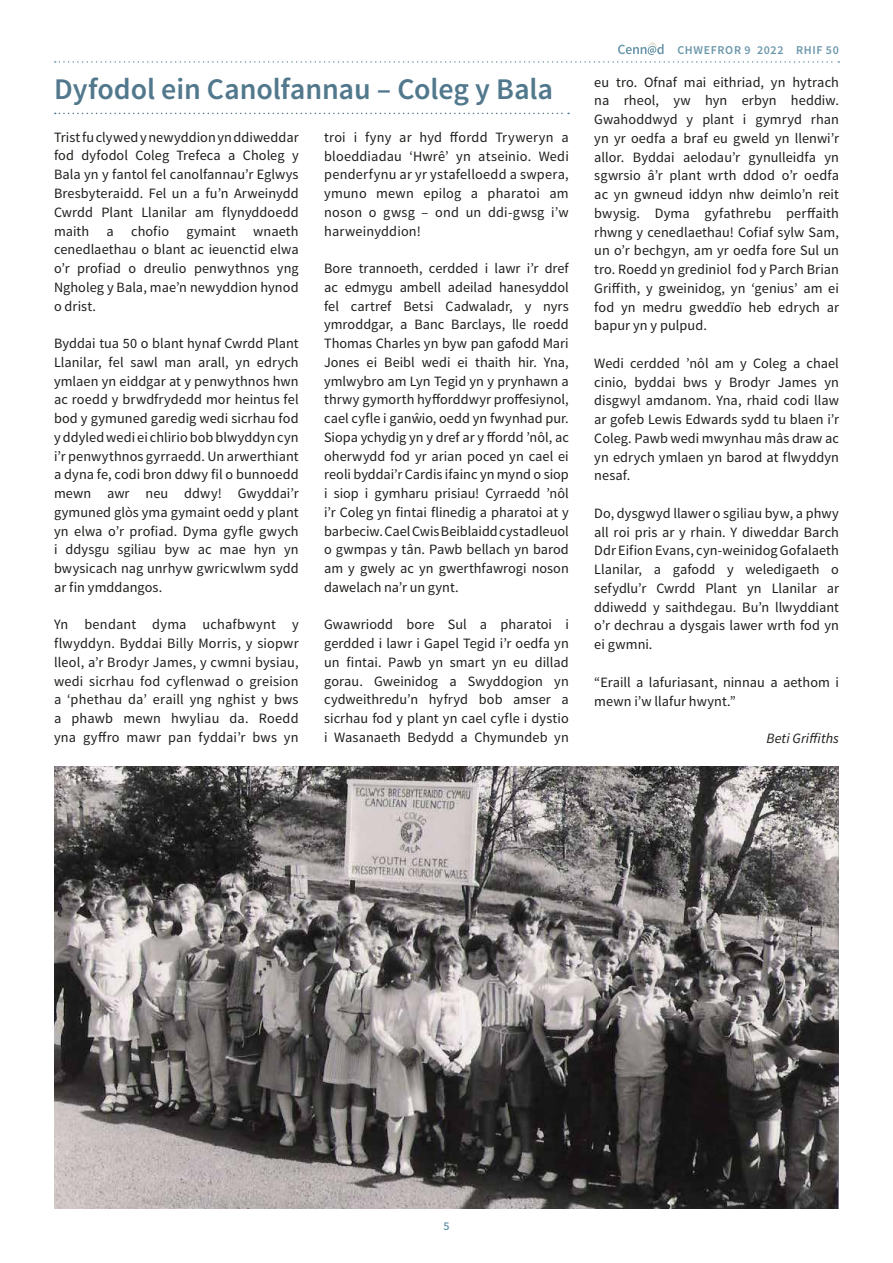
<style>
.page{position:relative;width:893px;height:1263px;background:#fff}
.page>*{position:absolute;margin:0;border:0;box-sizing:border-box;transform-origin:0 0}
.t1{font:600 30px "Source Sans Pro";letter-spacing:-.005em;color:#51788c}
.t2{font:14.25px/18.8px "Source Sans Pro";letter-spacing:.005em;color:#1d1d1b;text-align:justify}
.t3{font:italic 14.25px "Source Sans Pro";letter-spacing:.005em;color:#1d1d1b}
.t4{font:600 12px "Source Sans Pro";letter-spacing:.055em;color:#6b97ab}
</style>
<div class="page">
<svg style="left:618px;top:42px;width:45px;height:13px"></svg>
<svg style="left:55px;top:61px;width:784px;height:2px"></svg>
<svg style="left:55px;top:113px;width:514px;height:1px"></svg>
<img style="left:54px;top:767px;width:785px;height:442px">
<h1 class="t1" style="left:54px;top:70px;width:500px">Dyfodol ein Canolfannau – Coleg y Bala</h1>
<p class="t2" style="left:54px;top:128px;width:246px">Trist fu clywed y newyddion yn ddiweddar fod dyfodol Coleg Trefeca a Choleg y Bala yn y fantol fel canolfannau’r Eglwys Bresbyteraidd. Fel un a fu’n Arweinydd Cwrdd Plant Llanilar am flynyddoedd maith a chofio gymaint wnaeth cenedlaethau o blant ac ieuenctid elwa o’r profiad o dreulio penwythnos yng Ngholeg y Bala, mae’n newyddion hynod o drist.</p>
<p class="t2" style="left:54px;top:334px;width:246px">Byddai tua 50 o blant hynaf Cwrdd Plant Llanilar, fel sawl man arall, yn edrych ymlaen yn eiddgar at y penwythnos hwn ac roedd y brwdfrydedd mor heintus fel bod y gymuned garedig wedi sicrhau fod y ddyled wedi ei chlirio bob blwyddyn cyn i’r penwythnos gyrraedd. Un arwerthiant a dyna fe, codi bron ddwy fil o bunnoedd mewn awr neu ddwy! Gwyddai’r gymuned glòs yma gymaint oedd y plant yn elwa o’r profiad. Dyma gyfle gwych i ddysgu sgiliau byw ac mae hyn yn bwysicach nag unrhyw gwricwlwm sydd ar fin ymddangos.</p>
<p class="t2" style="left:54px;top:615px;width:246px">Yn bendant dyma uchafbwynt y flwyddyn. Byddai Billy Morris, y siopwr lleol, a’r Brodyr James, y cwmni bysiau, wedi sicrhau fod cyflenwad o greision a ‘phethau da’ eraill yng nghist y bws a phawb mewn hwyliau da. Roedd yna gyffro mawr pan fyddai’r bws yn</p>
<p class="t2" style="left:324px;top:128px;width:246px">troi i fyny ar hyd ffordd Tryweryn a bloeddiadau ‘Hwrê’ yn atseinio. Wedi penderfynu ar yr ystafelloedd a swpera, ymuno mewn epilog a pharatoi am noson o gwsg – ond un ddi-gwsg i’w harweinyddion!</p>
<p class="t2" style="left:324px;top:259px;width:246px">Bore trannoeth, cerdded i lawr i’r dref ac edmygu ambell adeilad hanesyddol fel cartref Betsi Cadwaladr, y nyrs ymroddgar, a Banc Barclays, lle roedd Thomas Charles yn byw pan gafodd Mari Jones ei Beibl wedi ei thaith hir. Yna, ymlwybro am Lyn Tegid yn y prynhawn a thrwy gymorth hyfforddwyr proffesiynol, cael cyfle i ganŵio, oedd yn fwynhad pur.<br>Siopa ychydig yn y dref ar y ffordd ’nôl, ac oherwydd fod yr arian poced yn cael ei reoli byddai’r Cardis ifainc yn mynd o siop i siop i gymharu prisiau! Cyrraedd ’nôl i’r Coleg yn fintai flinedig a pharatoi at y barbeciw. Cael Cwis Beiblaidd cystadleuol o gwmpas y tân. Pawb bellach yn barod am y gwely ac yn gwerthfawrogi noson dawelach na’r un gynt.</p>
<p class="t2" style="left:324px;top:616px;width:246px">Gwawriodd bore Sul a pharatoi i gerdded i lawr i Gapel Tegid i’r oedfa yn un fintai. Pawb yn smart yn eu dillad gorau. Gweinidog a Swyddogion yn cydweithredu’n hyfryd bob amser a sicrhau fod y plant yn cael cyfle i dystio i Wasanaeth Bedydd a Chymundeb yn</p>
<p class="t4" style="left:677px;top:42px;width:163px">CHWEFROR 9 2022 RHIF 50</p>
<p class="t2" style="left:594px;top:73px;width:246px">eu tro. Ofnaf mai eithriad, yn hytrach na rheol, yw hyn erbyn heddiw.<br>Gwahoddwyd y plant i gymryd rhan yn yr oedfa a braf eu gweld yn llenwi’r allor. Byddai aelodau’r gynulleidfa yn sgwrsio â’r plant wrth ddod o’r oedfa ac yn gwneud iddyn nhw deimlo’n reit bwysig. Dyma gyfathrebu perffaith rhwng y cenedlaethau! Cofiaf sylw Sam, un o’r bechgyn, am yr oedfa fore Sul un tro. Roedd yn grediniol fod y Parch Brian Griffith, y gweinidog, yn ‘genius’ am ei fod yn medru gweddïo heb edrych ar bapur yn y pulpud.</p>
<p class="t2" style="left:594px;top:354px;width:246px">Wedi cerdded ’nôl am y Coleg a chael cinio, byddai bws y Brodyr James yn disgwyl amdanom. Yna, rhaid codi llaw ar gofeb Lewis Edwards sydd tu blaen i’r Coleg. Pawb wedi mwynhau mâs draw ac yn edrych ymlaen yn barod at flwyddyn nesaf.</p>
<p class="t2" style="left:594px;top:504px;width:246px">Do, dysgwyd llawer o sgiliau byw, a phwy all roi pris ar y rhain. Y diweddar Barch Ddr Eifion Evans, cyn-weinidog Gofalaeth Llanilar, a gafodd y weledigaeth o sefydlu’r Cwrdd Plant yn Llanilar ar ddiwedd y saithdegau. Bu’n llwyddiant o’r dechrau a dysgais lawer wrth fod yn ei gwmni.</p>
<p class="t2" style="left:594px;top:673px;width:246px">“Eraill a lafuriasant, ninnau a aethom i mewn i’w llafur hwynt.”</p>
<p class="t3" style="left:766px;top:729px;width:74px">Beti Griffiths</p>
<p class="t4" style="left:443px;top:1218px;width:8px">5</p>
</div>
